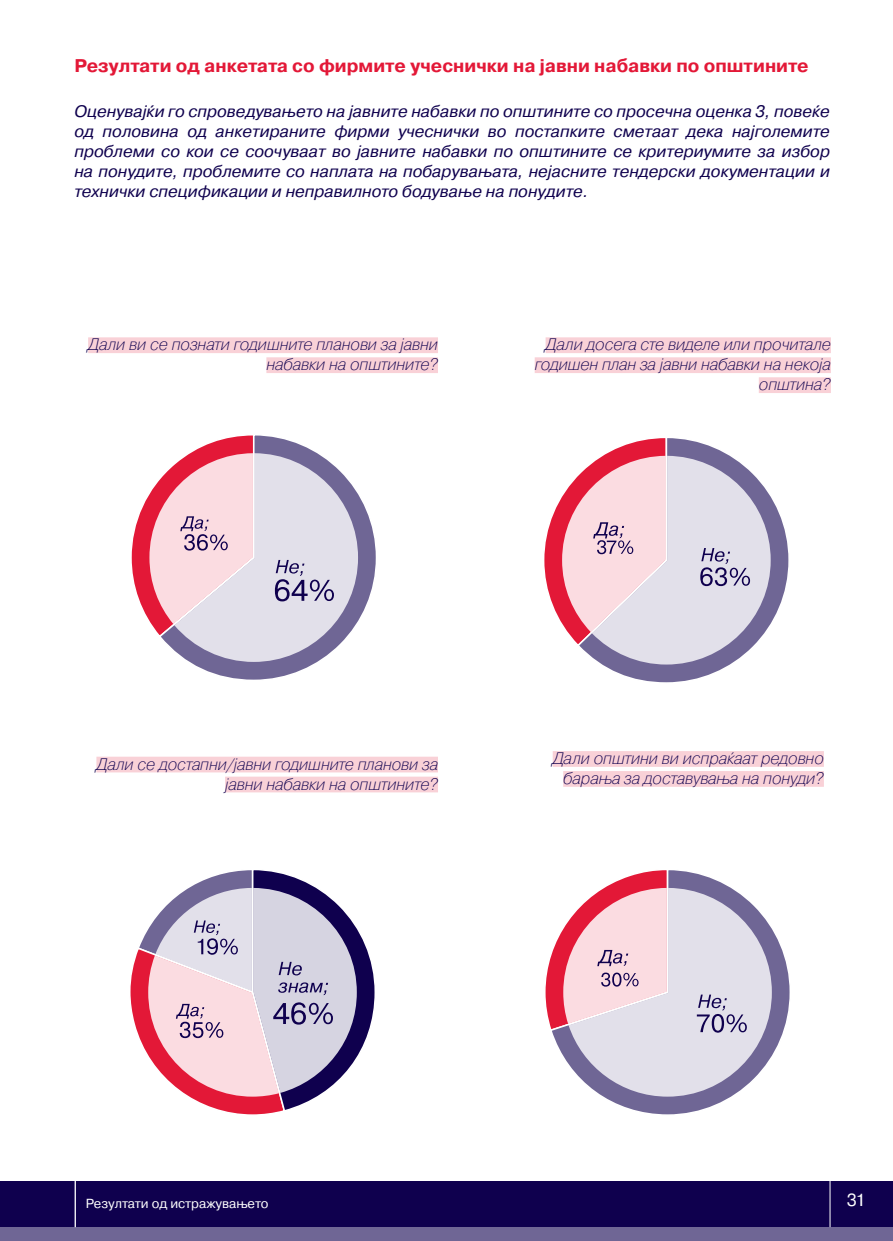
<style>
.page{position:relative;width:893px;height:1241px;background:#fff}
.page>*{position:absolute;margin:0;border:0;box-sizing:border-box;transform-origin:0 0}
.t1{font:700 18.38px "Pragmatica";color:#e31837}
.t2{font:17.5px "Pragmatica";color:#fff}
.t3{font:italic 16.62px/19.9px "Pragmatica";color:#0f004e;text-align:justify}
.t4{font:italic 200 16.62px/19.9px "Pragmatica";color:#0f004e;text-align:right}
.t5{font:13.12px "Pragmatica";color:#fff}
</style>
<div class="page">
<div style="left:0;top:1221px;width:893px;height:19px;background:#6f6695"></div>
<div style="left:0;top:1181px;width:893px;height:45px;background:#0f004e"></div>
<hr style="left:75px;top:1169px;width:1px;height:57px;background:#fff">
<hr style="left:830px;top:1166px;width:1px;height:60px;background:#fff">
<div style="left:88px;top:337px;width:350px;height:16px;background:#f9d1d7"></div>
<div style="left:266px;top:357px;width:172px;height:16px;background:#f9d1d7"></div>
<div style="left:546px;top:337px;width:285px;height:16px;background:#f9d1d7"></div>
<div style="left:535px;top:357px;width:296px;height:16px;background:#f9d1d7"></div>
<div style="left:759px;top:377px;width:72px;height:16px;background:#f9d1d7"></div>
<div style="left:96px;top:756px;width:342px;height:16px;background:#f9d1d7"></div>
<div style="left:225px;top:776px;width:213px;height:16px;background:#f9d1d7"></div>
<div style="left:553px;top:751px;width:271px;height:15px;background:#f9d1d7"></div>
<div style="left:563px;top:771px;width:261px;height:15px;background:#f9d1d7"></div>
<svg style="left:188px;top:494px;width:188px;height:186px"></svg>
<svg style="left:131px;top:435px;width:227px;height:226px;background:#dec3d0"></svg>
<svg style="left:601px;top:497px;width:188px;height:186px"></svg>
<svg style="left:544px;top:438px;width:227px;height:226px;background:#dec2d0"></svg>
<svg style="left:130px;top:870px;width:245px;height:245px"></svg>
<svg style="left:602px;top:929px;width:188px;height:186px"></svg>
<svg style="left:545px;top:870px;width:227px;height:226px;background:#dbc4d2"></svg>
<p class="t1" style="left:74px;top:54px;width:736px">Резултати од анкетата со фирмите учеснички на јавни набавки по општините</p>
<p class="t3" style="left:74px;top:102px;width:757px">Оценувајќи го спроведувањето на јавните набавки по општините со просечна оценка 3, повеќе од половина од анкетираните фирми учеснички во постапките сметаат дека најголемите проблеми со кои се соочуваат во јавните набавки по општините се критериумите за избор на понудите, проблемите со наплата на побарувањата, нејасните тендерски документации и технички спецификации и неправилното бодување на понудите.</p>
<p class="t4" style="left:88px;top:334px;width:351px">Дали ви се познати годишните планови за јавни набавки на општините?</p>
<p class="t4" style="left:535px;top:334px;width:298px">Дали досега сте виделе или прочитале годишен план за јавни набавки на некоја општина?</p>
<p class="t4" style="left:96px;top:753px;width:343px">Дали се достапни/јавни годишните планови за јавни набавки на општините?</p>
<p class="t4" style="left:553px;top:748px;width:273px">Дали општини ви испраќаат редовно барања за доставувања на понуди?</p>
<p class="t5" style="left:86px;top:1195px;width:184px">Резултати од истражувањето</p>
<p class="t2" style="left:847px;top:1188px;width:20px">31</p>
</div>
